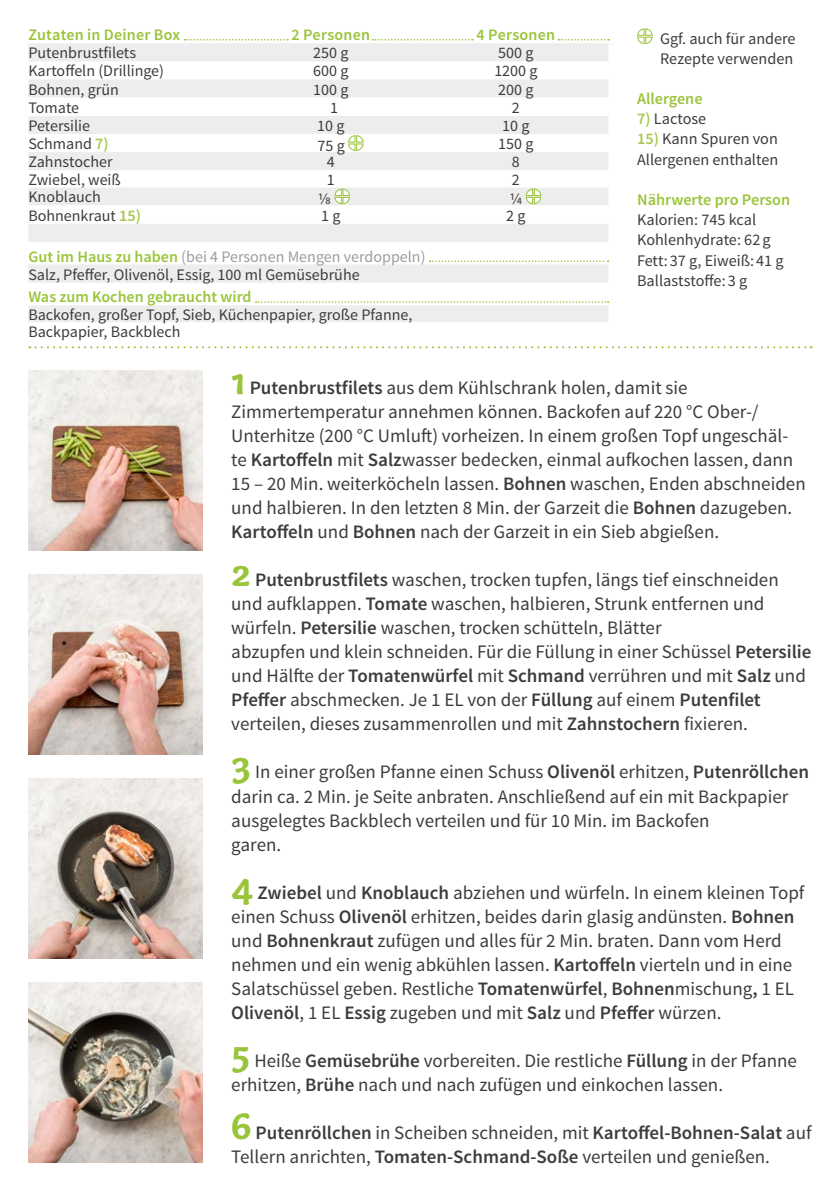
<style>
.page{position:relative;width:840px;height:1191px;background:#fff}
.page>*{position:absolute;margin:0;border:0;box-sizing:border-box;transform-origin:0 0}
.FRONT___BACK_Running{font:19px/24px "Source Sans Pro";color:#3c3c3b}
.BACK_Text_next_to_ta{font:16.2px/20.2px "Source Sans Pro";color:#3c3c3b}
.BACK_Text_next_to_ta-2{font:600 16.2px "Source Sans Pro";color:#9ac43a}
.BACK_Table_Content_L{font:16px "Source Sans Pro";color:#3c3c3b}
.BACK_Table_Content_C{font:16px "Source Sans Pro";color:#3c3c3b}
.BACK_Table_Content_C-2{font:16px "Source Sans Pro";color:#9d9d9c}
.BACK_Table_Header_CE{font:600 16px "Source Sans Pro";letter-spacing:.015em;color:#9ac43a}
.BACK_Table_Content_L-2{font:600 16px "Source Sans Pro";color:#9ac43a}
.s1{font-weight:600;font-size:16.2px;color:#a6c94f}
.s2{font-weight:600;color:#9ac43a}
.s3{font-family:"Capucine Basic";font-weight:700;font-size:40px;color:#9ac43a}
.s4{font-weight:600}
.s5{font-weight:600;color:#a6c94f}
</style>
<div class="page">
<div style="left:555px;top:37px;width:63px;height:14px;background:#000;opacity:.2"></div>
<svg style="left:558px;top:39px;width:50px;height:1px"></svg>
<div style="left:182px;top:37px;width:115px;height:14px;background:#000;opacity:.2"></div>
<svg style="left:184px;top:39px;width:104px;height:1px"></svg>
<div style="left:369px;top:37px;width:113px;height:14px;background:#000;opacity:.2"></div>
<svg style="left:372px;top:39px;width:101px;height:1px"></svg>
<img style="left:28px;top:982px;width:175px;height:180px">
<img style="left:28px;top:778px;width:175px;height:180px">
<img style="left:28px;top:370px;width:175px;height:180px">
<img style="left:28px;top:574px;width:175px;height:180px">
<svg style="left:29px;top:346px;width:782px;height:2px"></svg>
<svg style="left:637px;top:28px;width:16px;height:17px"></svg>
<svg style="left:28px;top:43px;width:580px;height:54px;fill:#ededed"></svg>
<svg style="left:28px;top:116px;width:580px;height:206px;fill:#f0f0f0"></svg>
<svg style="left:347px;top:135px;width:17px;height:16px"></svg>
<svg style="left:333px;top:188px;width:17px;height:17px"></svg>
<svg style="left:525px;top:188px;width:16px;height:17px"></svg>
<svg style="left:429px;top:260px;width:179px;height:2px"></svg>
<svg style="left:255px;top:301px;width:353px;height:2px"></svg>
<p class="BACK_Table_Header_CE" style="left:28px;top:25px;width:153px">Zutaten in Deiner Box</p>
<p class="BACK_Table_Header_CE" style="left:291px;top:25px;width:80px">2 Personen</p>
<p class="BACK_Table_Header_CE" style="left:476px;top:25px;width:80px">4 Personen</p>
<p class="BACK_Table_Content_L" style="left:28px;top:43px;width:109px">Putenbrustfilets</p>
<p class="BACK_Table_Content_C" style="left:313px;top:43px;width:37px">250 g</p>
<p class="BACK_Table_Content_C" style="left:498px;top:43px;width:37px">500 g</p>
<p class="BACK_Table_Content_L" style="left:28px;top:61px;width:137px">Kartoffeln (Drillinge)</p>
<p class="BACK_Table_Content_C" style="left:313px;top:61px;width:37px">600 g</p>
<p class="BACK_Table_Content_C" style="left:494px;top:61px;width:45px">1200 g</p>
<p class="BACK_Table_Content_L" style="left:28px;top:79px;width:92px">Bohnen, grün</p>
<p class="BACK_Table_Content_C" style="left:313px;top:79px;width:37px">100 g</p>
<p class="BACK_Table_Content_C" style="left:498px;top:79px;width:37px">200 g</p>
<p class="BACK_Table_Content_L" style="left:28px;top:97px;width:52px">Tomate</p>
<p class="BACK_Table_Content_C" style="left:330px;top:97px;width:9px">1</p>
<p class="BACK_Table_Content_C" style="left:511px;top:97px;width:9px">2</p>
<p class="BACK_Table_Content_L" style="left:28px;top:116px;width:63px">Petersilie</p>
<p class="BACK_Table_Content_C" style="left:317px;top:116px;width:29px">10 g</p>
<p class="BACK_Table_Content_C" style="left:502px;top:116px;width:29px">10 g</p>
<p class="BACK_Table_Content_L" style="left:28px;top:134px;width:82px">Schmand <span class="s1">7)</span></p>
<p class="BACK_Table_Content_C" style="left:317px;top:136px;width:29px">75 g</p>
<p class="BACK_Table_Content_C" style="left:498px;top:134px;width:37px">150 g</p>
<p class="BACK_Table_Content_L" style="left:28px;top:152px;width:86px">Zahnstocher</p>
<p class="BACK_Table_Content_C" style="left:327px;top:152px;width:9px">4</p>
<p class="BACK_Table_Content_C" style="left:511px;top:152px;width:9px">8</p>
<p class="BACK_Table_Content_L" style="left:28px;top:169px;width:94px">Zwiebel, weiß</p>
<p class="BACK_Table_Content_C" style="left:327px;top:169px;width:9px">1</p>
<p class="BACK_Table_Content_C" style="left:511px;top:169px;width:9px">2</p>
<p class="BACK_Table_Content_L" style="left:28px;top:187px;width:74px">Knoblauch</p>
<p class="BACK_Table_Content_C" style="left:318px;top:189px;width:14px">⅛</p>
<p class="BACK_Table_Content_C" style="left:509px;top:189px;width:14px">¼</p>
<p class="BACK_Table_Content_L" style="left:28px;top:205px;width:114px">Bohnenkraut <span class="s1">15)</span></p>
<p class="BACK_Table_Content_C" style="left:321px;top:205px;width:21px">1 g</p>
<p class="BACK_Table_Content_C" style="left:506px;top:205px;width:21px">2 g</p>
<p class="BACK_Table_Content_C-2" style="left:28px;top:246px;width:398px"><span class="s2">Gut im Haus zu haben</span> (bei 4 Personen Mengen verdoppeln)</p>
<p class="BACK_Table_Content_C" style="left:28px;top:264px;width:332px">Salz, Pfeffer, Olivenöl, Essig, 100 ml Gemüsebrühe</p>
<p class="BACK_Table_Content_L-2" style="left:28px;top:287px;width:224px">Was zum Kochen gebraucht wird</p>
<p class="BACK_Table_Content_L" style="left:28px;top:304px;width:385px">Backofen, großer Topf, Sieb, Küchenpapier, große Pfanne,</p>
<p class="BACK_Table_Content_L" style="left:28px;top:322px;width:153px">Backpapier, Backblech</p>
<p class="FRONT___BACK_Running" style="left:231px;top:376px;width:575px"><span class="s3">1</span> <span class="s4">Putenbrustfilets</span> aus dem Kühlschrank holen, damit sie Zimmertemperatur annehmen können. Backofen auf 220 °C Ober-/ Unterhitze (200 °C Umluft) vorheizen. In einem großen Topf ungeschäl&shy;te <span class="s4">Kartoffeln</span> mit <span class="s4">Salz</span>wasser bedecken, einmal aufkochen lassen, dann 15 – 20 Min. weiterköcheln lassen. <span class="s4">Bohnen</span> waschen, Enden abschneiden und halbieren. In den letzten 8 Min. der Garzeit die <span class="s4">Bohnen</span> dazugeben.<br><span class="s4">Kartoffeln</span> und <span class="s4">Bohnen</span> nach der Garzeit in ein Sieb abgießen.</p>
<p class="FRONT___BACK_Running" style="left:231px;top:568px;width:581px"><span class="s3">2</span> <span class="s4">Putenbrustfilets</span> waschen, trocken tupfen, längs tief einschneiden und aufklappen. <span class="s4">Tomate</span> waschen, halbieren, Strunk entfernen und würfeln. <span class="s4">Petersilie</span> waschen, trocken schütteln, Blätter<br>abzupfen und klein schneiden. Für die Füllung in einer Schüssel <span class="s4">Petersilie </span>und Hälfte der <span class="s4">Tomatenwürfel</span> mit <span class="s4">Schmand</span> verrühren und mit <span class="s4">Salz</span> und <span class="s4">Pfeffer</span> abschmecken. Je 1 EL von der <span class="s4">Füllung</span> auf einem <span class="s4">Putenfilet </span>verteilen, dieses zusammenrollen und mit <span class="s4">Zahnstochern</span> fixieren.</p>
<p class="FRONT___BACK_Running" style="left:231px;top:760px;width:579px"><span class="s3">3</span> In einer großen Pfanne einen Schuss <span class="s4">Olivenöl</span> erhitzen, <span class="s4">Putenröllchen </span>darin ca. 2 Min. je Seite anbraten. Anschließend auf ein mit Backpapier ausgelegtes Backblech verteilen und für 10 Min. im Backofen<br>garen.</p>
<p class="FRONT___BACK_Running" style="left:231px;top:880px;width:574px"><span class="s3">4</span> <span class="s4">Zwiebel</span> und <span class="s4">Knoblauch</span> abziehen und würfeln. In einem kleinen Topf einen Schuss <span class="s4">Olivenöl</span> erhitzen, beides darin glasig andünsten. <span class="s4">Bohnen </span>und <span class="s4">Bohnenkraut</span> zufügen und alles für 2 Min. braten. Dann vom Herd nehmen und ein wenig abkühlen lassen. <span class="s4">Kartoffeln</span> vierteln und in eine Salatschüssel geben. Restliche <span class="s4">Tomatenwürfel</span>, <span class="s4">Bohnen</span>mischung<span class="s4">,</span> 1 EL <span class="s4">Olivenöl</span>, 1 EL <span class="s4">Essig</span> zugeben und mit <span class="s4">Salz</span> und <span class="s4">Pfeffer</span> würzen.</p>
<p class="FRONT___BACK_Running" style="left:231px;top:1048px;width:567px"><span class="s3">5</span> Heiße <span class="s4">Gemüsebrühe</span> vorbereiten. Die restliche <span class="s4">Füllung</span> in der Pfanne erhitzen, <span class="s4">Brühe</span> nach und nach zufügen und einkochen lassen.</p>
<p class="FRONT___BACK_Running" style="left:231px;top:1120px;width:581px"><span class="s3">6</span> <span class="s4">Putenröllchen</span> in Scheiben schneiden, mit <span class="s4">Kartoffel-Bohnen-Salat</span> auf<br>Tellern anrichten, <span class="s4">Tomaten-Schmand-Soße</span> verteilen und genießen.</p>
<p class="BACK_Text_next_to_ta" style="left:659px;top:29px;width:137px">Ggf. auch für andere<br>Rezepte verwenden</p>
<p class="BACK_Text_next_to_ta-2" style="left:636px;top:88px;width:67px">Allergene</p>
<p class="BACK_Text_next_to_ta" style="left:636px;top:109px;width:71px"><span class="s5">7)</span> Lactose</p>
<p class="BACK_Text_next_to_ta" style="left:636px;top:129px;width:143px"><span class="s5">15)</span> Kann Spuren von<br>Allergenen enthalten</p>
<p class="BACK_Text_next_to_ta-2" style="left:636px;top:189px;width:154px">Nährwerte pro Person</p>
<p class="BACK_Text_next_to_ta" style="left:636px;top:210px;width:120px">Kalorien: 745 kcal</p>
<p class="BACK_Text_next_to_ta" style="left:636px;top:230px;width:148px">Kohlenhydrate: 62g<br>Fett: 37 g, Eiweiß: 41 g</p>
<p class="BACK_Text_next_to_ta" style="left:636px;top:271px;width:111px">Ballaststoffe: 3 g</p>
</div>
